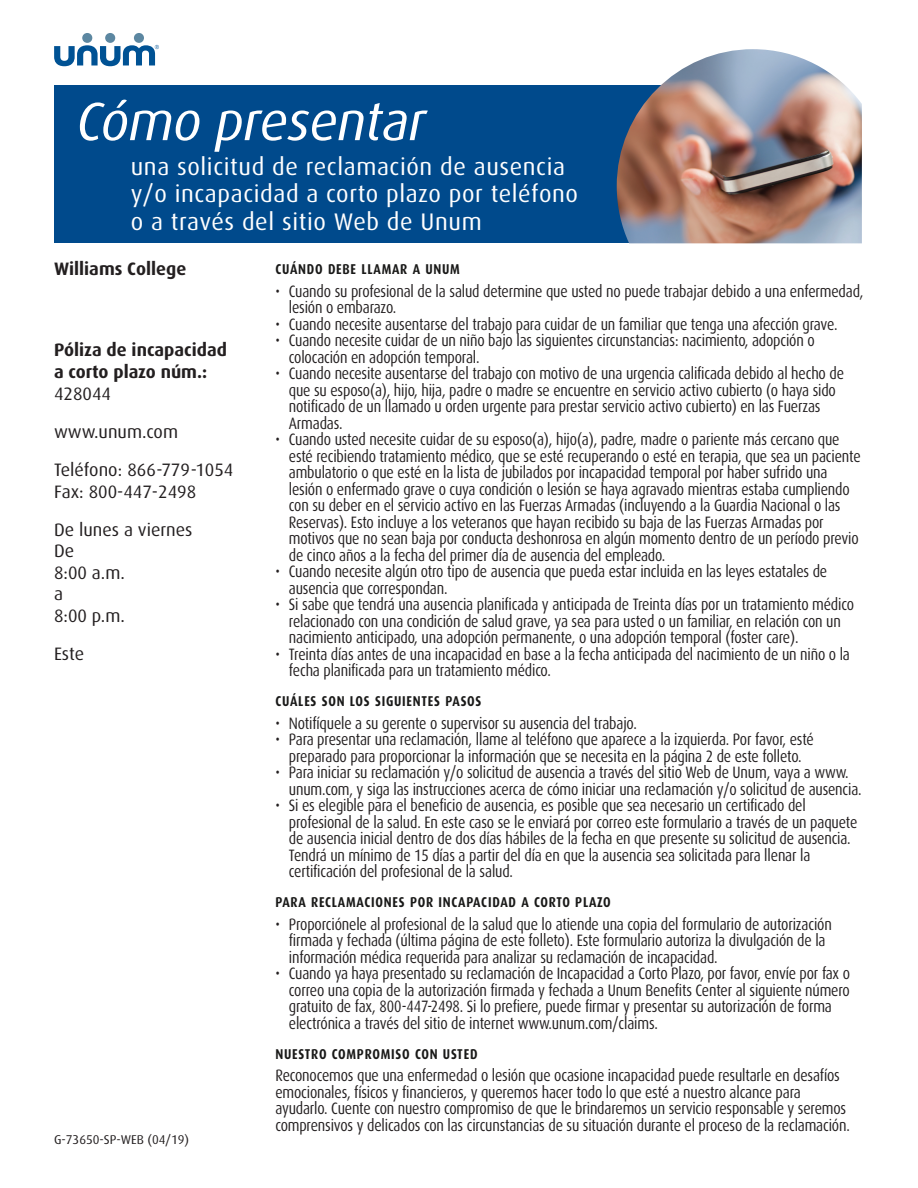
<style>
.page{position:relative;width:918px;height:1188px;background:#fff}
.page>*{position:absolute;margin:0;border:0;box-sizing:border-box;transform-origin:0 0}
.t1{font:italic 54px "Dax Pro";letter-spacing:-.01em;color:#fff}
.t2{font:24px/27.8px "Dax Pro";letter-spacing:.025em;color:#fff}
.t3{font:18px/38.1px "Dax Pro";color:#231f20}
.t4{font:700 18px/21.6px "Dax Pro";color:#231f20}
.t5{font:16.5px/16.5px "Dax Pro";letter-spacing:-.01em;color:#231f20;scale:.85 1}
.t6{font:700 14.25px "Dax Pro";letter-spacing:.06em;color:#191918;scale:.85 1}
.t7{font:12.75px "Dax Pro";color:#231f20}
</style>
<div class="page">
<div style="left:54px;top:85px;width:769px;height:158px;background:#004a8c"></div>
<div style="left:82px;top:33px;width:10px;height:10px;background:#5c87a1;border-radius:50%"></div>
<div style="left:105px;top:33px;width:10px;height:10px;background:#5c87a1;border-radius:50%"></div>
<div style="left:134px;top:33px;width:10px;height:10px;background:#5c87a1;border-radius:50%"></div>
<svg style="left:54px;top:45px;width:105px;height:21px"></svg>
<img style="left:617px;top:49px;width:245px;height:194px">
<h1 class="t1" style="left:77px;top:87px;width:351px">Cómo presentar</h1>
<h2 class="t2" style="left:131px;top:152px;width:449px">una solicitud de reclamación de ausencia y/o incapacidad a corto plazo por teléfono o a través del sitio Web de Unum</h2>
<p class="t4" style="left:54px;top:258px;width:134px">Williams College</p>
<p class="t4" style="left:54px;top:339px;width:175px">Póliza de incapacidad a corto plazo núm.:</p>
<p class="t3" style="left:54px;top:374px;width:181px">428044 www.unum.com<br>Teléfono: 866-779-1054</p>
<p class="t3" style="left:54px;top:472px;width:144px">Fax: 800-447-2498<br>De lunes a viernes</p>
<p class="t3" style="left:54px;top:540px;width:73px;line-height:21.6px">De<br>8:00 a.m. a<br>8:00 p.m.</p>
<p class="t3" style="left:54px;top:634px;width:32px">Este</p>
<p class="t7" style="left:54px;top:1131px;width:137px">G-73650-SP-WEB (04/19)</p>
<p class="t6" style="left:275px;top:260px;width:219px">CUÁNDO DEBE LLAMAR A UNUM</p>
<p class="t5" style="left:289px;top:282px;width:678px;text-indent:-14px">• Cuando su profesional de la salud determine que usted no puede trabajar debido a una enfermedad, lesión o embarazo.</p>
<p class="t5" style="left:275px;top:315px;width:663px">• Cuando necesite ausentarse del trabajo para cuidar de un familiar que tenga una afección grave.</p>
<p class="t5" style="left:289px;top:332px;width:620px;text-indent:-14px">• Cuando necesite cuidar de un niño bajo las siguientes circunstancias: nacimiento, adopción o colocación en adopción temporal.</p>
<p class="t5" style="left:289px;top:365px;width:655px;text-indent:-14px">• Cuando necesite ausentarse del trabajo con motivo de una urgencia calificada debido al hecho de que su esposo(a), hijo, hija, padre o madre se encuentre en servicio activo cubierto (o haya sido notificado de un llamado u orden urgente para prestar servicio activo cubierto) en las Fuerzas Armadas.</p>
<p class="t5" style="left:289px;top:431px;width:674px;text-indent:-14px">• Cuando usted necesite cuidar de su esposo(a), hijo(a), padre, madre o pariente más cercano que esté recibiendo tratamiento médico, que se esté recuperando o esté en terapia, que sea un paciente ambulatorio o que esté en la lista de jubilados por incapacidad temporal por haber sufrido una lesión o enfermado grave o cuya condición o lesión se haya agravado mientras estaba cumpliendo con su deber en el servicio activo en las Fuerzas Armadas (incluyendo a la Guardia Nacional o las Reservas). Esto incluye a los veteranos que hayan recibido su baja de las Fuerzas Armadas por motivos que no sean baja por conducta deshonrosa en algún momento dentro de un período previo de cinco años a la fecha del primer día de ausencia del empleado.</p>
<p class="t5" style="left:289px;top:563px;width:635px;text-indent:-14px">• Cuando necesite algún otro tipo de ausencia que pueda estar incluida en las leyes estatales de ausencia que correspondan.</p>
<p class="t5" style="left:289px;top:596px;width:666px;text-indent:-14px">• Si sabe que tendrá una ausencia planificada y anticipada de Treinta días por un tratamiento médico relacionado con una condición de salud grave, ya sea para usted o un familiar, en relación con un nacimiento anticipado, una adopción permanente, o una adopción temporal (foster care).</p>
<p class="t5" style="left:289px;top:645px;width:662px;text-indent:-14px">• Treinta días antes de una incapacidad en base a la fecha anticipada del nacimiento de un niño o la fecha planificada para un tratamiento médico.</p>
<p class="t6" style="left:275px;top:692px;width:244px">CUÁLES SON LOS SIGUIENTES PASOS</p>
<p class="t5" style="left:275px;top:714px;width:427px">• Notifíquele a su gerente o supervisor su ausencia del trabajo.</p>
<p class="t5" style="left:275px;top:731px;width:635px;text-align:center">• Para presentar una reclamación, llame al teléfono que aparece a la izquierda. Por favor, esté preparado para proporcionar la información que se necesita en la página 2 de este folleto.</p>
<p class="t5" style="left:289px;top:764px;width:675px;text-indent:-14px">• Para iniciar su reclamación y/o solicitud de ausencia a través del sitio Web de Unum, vaya a www. unum.com, y siga las instrucciones acerca de cómo iniciar una reclamación y/o solicitud de ausencia.</p>
<p class="t5" style="left:289px;top:797px;width:670px;text-indent:-14px">• Si es elegible para el beneficio de ausencia, es posible que sea necesario un certificado del profesional de la salud. En este caso se le enviará por correo este formulario a través de un paquete de ausencia inicial dentro de dos días hábiles de la fecha en que presente su solicitud de ausencia.<br>Tendrá un mínimo de 15 días a partir del día en que la ausencia sea solicitada para llenar la certificación del profesional de la salud.</p>
<p class="t6" style="left:275px;top:893px;width:396px">PARA RECLAMACIONES POR INCAPACIDAD A CORTO PLAZO</p>
<p class="t5" style="left:289px;top:915px;width:640px;text-indent:-14px">• Proporciónele al profesional de la salud que lo atiende una copia del formulario de autorización firmada y fechada (última página de este folleto). Este formulario autoriza la divulgación de la información médica requerida para analizar su reclamación de incapacidad.</p>
<p class="t5" style="left:289px;top:965px;width:662px;text-indent:-14px">• Cuando ya haya presentado su reclamación de Incapacidad a Corto Plazo, por favor, envíe por fax o correo una copia de la autorización firmada y fechada a Unum Benefits Center al siguiente número gratuito de fax, 800-447-2498. Si lo prefiere, puede firmar y presentar su autorización de forma electrónica a través del sitio de internet www.unum.com/claims.</p>
<p class="t6" style="left:275px;top:1044px;width:239px">NUESTRO COMPROMISO CON USTED</p>
<p class="t5" style="left:275px;top:1067px;width:677px">Reconocemos que una enfermedad o lesión que ocasione incapacidad puede resultarle en desafíos emocionales, físicos y financieros, y queremos hacer todo lo que esté a nuestro alcance para ayudarlo. Cuente con nuestro compromiso de que le brindaremos un servicio responsable y seremos comprensivos y delicados con las circunstancias de su situación durante el proceso de la reclamación.</p>
</div>
